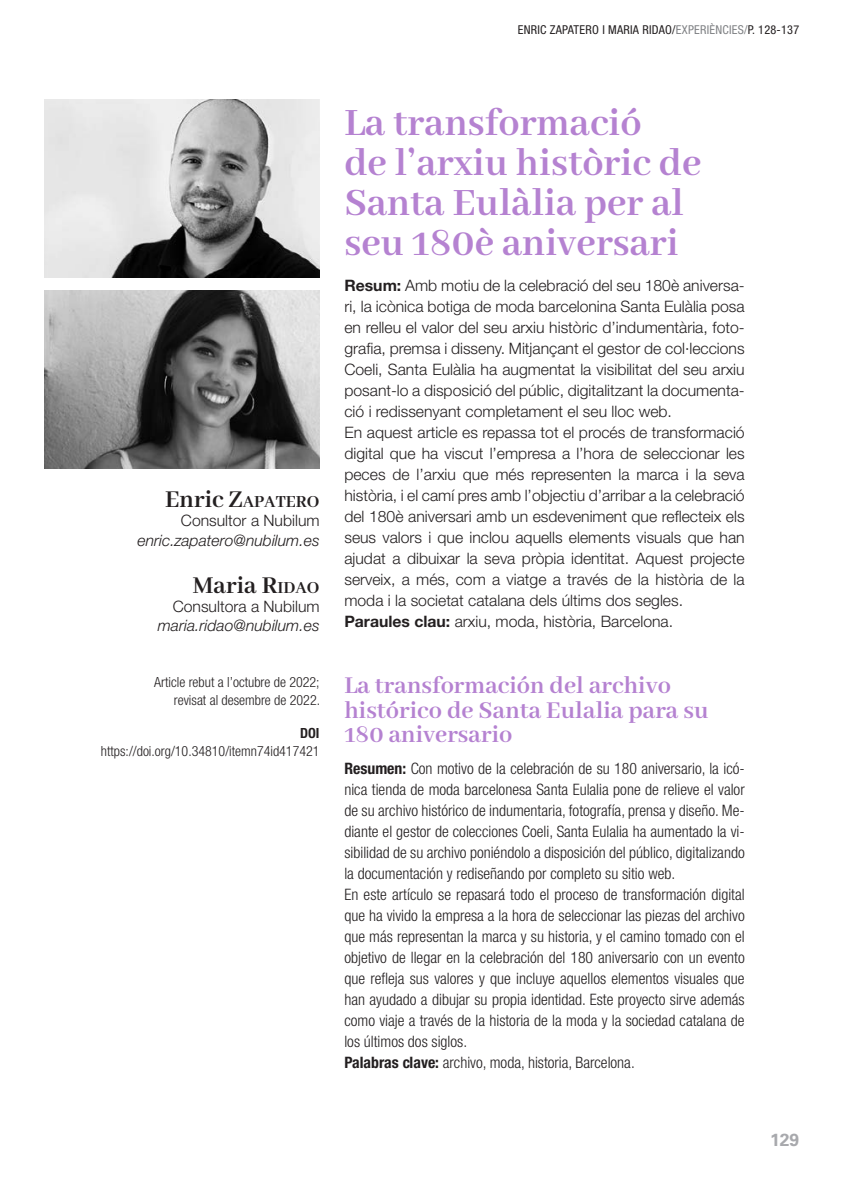
<style>
.page{position:relative;width:844px;height:1191px;background:#fff}
.page>*{position:absolute;margin:0;border:0;box-sizing:border-box;transform-origin:0 0}
.titols_grans{font:700 42px/40.2px "Abhaya Libre";color:#b582d1}
.titols_petits{font:700 26.25px/24.5px "Abhaya Libre";color:#b582d1}
.nom_autors{font:700 26.25px "Abhaya Libre";color:#231f20}
.nom_autors-2{font:700 18.38px "Abhaya Libre";color:#231f20}
.t1{font:700 17.5px "Univers LT Std";color:#a8a9ad}
.text_general{font:300 15.75px/21px "Helvetica Neue LT Std";color:#231f20;text-align:justify}
.resumen_castellà{font:300 condensed 15.75px/21px "Helvetica Neue LT Std";color:#231f20;text-align:justify}
.text_general_no_alin{font:italic 300 15.75px "Helvetica Neue LT Std";color:#231f20}
.text_general_no_alin-2{font:300 15.75px "Helvetica Neue LT Std";color:#231f20}
.article_rebut{font:300 condensed 14px "Helvetica Neue LT Std";color:#231f20}
.peus{font:700 condensed 14px "Helvetica Neue LT Std";color:#231f20}
.t2{font:condensed 12.25px "Helvetica Neue LT Std";letter-spacing:.02em;color:#231f20}
.s1{color:#808285}
.s2{font-size:26.25px}
.s3{font-style:inherit}
.s4{font-size:18.38px}
.s5{font-weight:700}
</style>
<div class="page">
<img style="left:45px;top:99px;width:274px;height:179px">
<img style="left:45px;top:290px;width:274px;height:179px">
<p class="t2" style="left:517px;top:22px;width:283px">ENRIC ZAPATERO I MARIA RIDAO/<span class="s1">EXPERIÈNCIES/</span>P. 128-137</p>
<p class="nom_autors-2" style="left:165px;top:492px;width:156px"><span class="s2">Enric</span> <span class="s2">Z</span>APATERO</p>
<p class="text_general_no_alin-2" style="left:181px;top:511px;width:140px">Consultor a Nubilum</p>
<p class="text_general_no_alin" style="left:138px;top:530px;width:183px">enric.zapatero@nubilum.es</p>
<p class="nom_autors" style="left:193px;top:571px;width:128px">Maria <span class="s3">R</span><span class="s4">IDAO</span></p>
<p class="text_general_no_alin-2" style="left:173px;top:597px;width:148px">Consultora a Nubilum</p>
<p class="text_general_no_alin" style="left:158px;top:616px;width:163px">maria.ridao@nubilum.es</p>
<p class="article_rebut" style="left:154px;top:674px;width:167px">Article rebut a l’octubre de 2022;</p>
<p class="article_rebut" style="left:174px;top:692px;width:148px">revisat al desembre de 2022.</p>
<p class="peus" style="left:300px;top:724px;width:21px">DOI</p>
<p class="article_rebut" style="left:101px;top:742px;width:220px">https://doi.org/10.34810/itemn74id417421</p>
<p class="titols_grans" style="left:344px;top:104px;width:298px">La transformació</p>
<p class="titols_grans" style="left:344px;top:144px;width:358px">de l’arxiu històric de<br>Santa Eulàlia per al seu 180è aniversari</p>
<p class="text_general" style="left:344px;top:274px;width:401px"><span class="s5">Resum:</span> Amb motiu de la celebració del seu 180è aniversa&shy;ri, la icònica botiga de moda barcelonina Santa Eulàlia posa en relleu el valor del seu arxiu històric d’indumentària, foto&shy;grafia, premsa i disseny. Mitjançant el gestor de col·leccions Coeli, Santa Eulàlia ha augmentat la visibilitat del seu arxiu posant-lo a disposició del públic, digitalitzant la documenta&shy;ció i redissenyant completament el seu lloc web.</p>
<p class="text_general" style="left:344px;top:421px;width:401px">En aquest article es repassa tot el procés de transformació digital que ha viscut l’empresa a l’hora de seleccionar les peces de l’arxiu que més representen la marca i la seva història, i el camí pres amb l’objectiu d’arribar a la celebració del 180è aniversari amb un esdeveniment que reflecteix els seus valors i que inclou aquells elements visuals que han ajudat a dibuixar la seva pròpia identitat. Aquest projecte serveix, a més, com a viatge a través de la història de la moda i la societat catalana dels últims dos segles.</p>
<p class="text_general" style="left:344px;top:610px;width:330px"><span class="s5">Paraules clau:</span> arxiu, moda, història, Barcelona.</p>
<p class="titols_petits" style="left:344px;top:674px;width:328px">La transformación del archivo</p>
<p class="titols_petits" style="left:344px;top:699px;width:365px">histórico de Santa Eulalia para su<br>180 aniversario</p>
<p class="resumen_castellà" style="left:344px;top:757px;width:402px"><span class="s5">Resumen:</span> Con motivo de la celebración de su 180 aniversario, la icó&shy;nica tienda de moda barcelonesa Santa Eulalia pone de relieve el valor de su archivo histórico de indumentaria, fotografía, prensa y diseño. Me&shy;diante el gestor de colecciones Coeli, Santa Eulalia ha aumentado la vi&shy;sibilidad de su archivo poniéndolo a disposición del público, digitalizando la documentación y rediseñando por completo su sitio web.</p>
<p class="resumen_castellà" style="left:344px;top:883px;width:401px">En este artículo se repasará todo el proceso de transformación digital que ha vivido la empresa a la hora de seleccionar las piezas del archivo que más representan la marca y su historia, y el camino tomado con el objetivo de llegar en la celebración del 180 aniversario con un evento que refleja sus valores y que incluye aquellos elementos visuales que han ayudado a dibujar su propia identidad. Este proyecto sirve además como viaje a través de la historia de la moda y la sociedad catalana de los últimos dos siglos.</p>
<p class="resumen_castellà" style="left:344px;top:1051px;width:292px"><span class="s5">Palabras clave:</span> archivo, moda, historia, Barcelona.</p>
<p class="t1" style="left:769px;top:1129px;width:31px">129</p>
</div>
